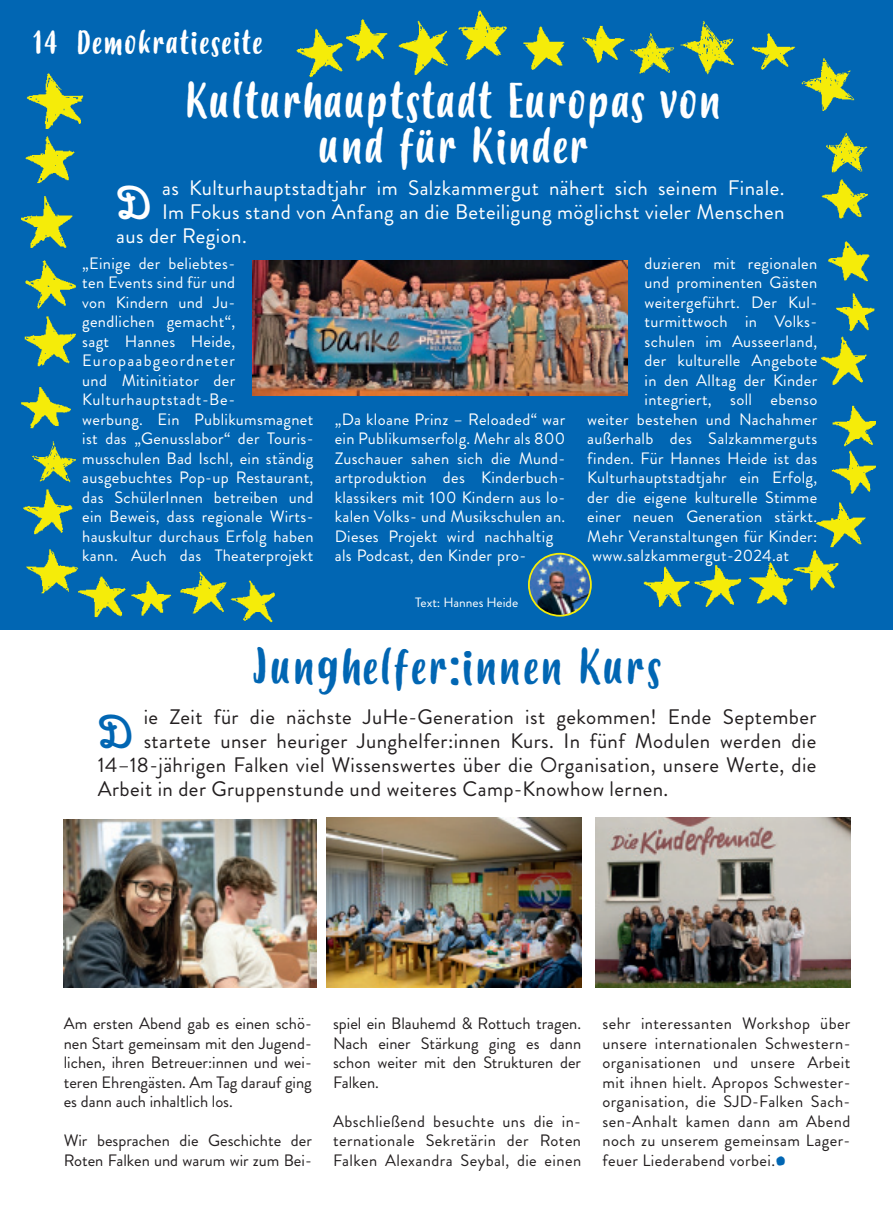
<style>
.page{position:relative;width:893px;height:1212px;background:#fff}
.page>*{position:absolute;margin:0;border:0;box-sizing:border-box;transform-origin:0 0}
.t1{font:48px/45px "Budidaya";letter-spacing:.04em;color:#fff;text-align:center}
.t2{font:48px "Budidaya";letter-spacing:.05em;color:#0166b3}
.t3{font:italic 600 46.5px "Intro Script";color:#fff}
.t4{font:italic 600 46.5px "Intro Script";color:#0166b3}
.t5{font:31.5px "Budidaya";letter-spacing:.05em;color:#fff}
.t6{font:21px "Brandon Grotesque";letter-spacing:.02em;color:#231f20}
.t7{font:21px "Brandon Grotesque";letter-spacing:.02em;color:#fff}
.t8{font:16.5px/19.5px "Brandon Grotesque";letter-spacing:.02em;color:#fff}
.t9{font:16.5px/19.5px "Brandon Grotesque";color:#231f20;text-align:justify}
.t10{font:13.5px "Brandon Grotesque";color:#fff}
.s1{font-family:"Budidaya";font-size:31.5px;color:#0166b3}
</style>
<div class="page">
<div style="left:0;top:0;width:892px;height:629px;background:#0166b3"></div>
<img style="left:21px;top:10px;width:855px;height:613px">
<img style="left:529px;top:554px;width:62px;height:62px;border-radius:31px">
<div style="left:528px;top:553px;width:64px;height:64px;border:2px solid #f5ec09;border-radius:50%"></div>
<img style="left:252px;top:260px;width:376px;height:135px">
<img style="left:64px;top:819px;width:252px;height:168px">
<img style="left:326px;top:817px;width:255px;height:170px">
<img style="left:596px;top:817px;width:254px;height:170px">
<h3 class="t5" style="left:33px;top:25px;width:26px">14</h3>
<h3 class="t5" style="left:77px;top:25px;width:187px">Demokratieseite</h3>
<h1 class="t1" style="left:186px;top:81px;width:537px">Kulturhauptstadt Europas von und für Kinder</h1>
<h2 class="t3" style="left:116px;top:175px;width:50px">D</h2>
<p class="t7" style="left:162px;top:173px;width:624px">as Kulturhauptstadtjahr im Salzkammergut nähert sich seinem Finale.</p>
<p class="t7" style="left:162px;top:197px;width:624px">Im Fokus stand von Anfang an die Beteiligung möglichst vieler Menschen</p>
<p class="t7" style="left:116px;top:221px;width:132px">aus der Region.</p>
<p class="t8" style="left:82px;top:253px;width:233px">„Einige der beliebtes-<br>ten Events sind für und<br>von Kindern und Ju-<br>gendlichen gemacht“,<br>sagt Hannes Heide,<br>Europaabgeordneter<br>und Mitinitiator der<br>Kulturhauptstadt-Be-<br>werbung. Ein Publikumsmagnet ist das „Genusslabor“ der Touris&shy;musschulen Bad Ischl, ein ständig ausgebuchtes Pop-up Restaurant, das SchülerInnen betreiben und ein Beweis, dass regionale Wirts&shy;hauskultur durchaus Erfolg haben kann. Auch das Theaterprojekt</p>
<p class="t8" style="left:645px;top:253px;width:174px">duzieren mit regionalen</p>
<p class="t8" style="left:645px;top:273px;width:174px">und prominenten Gästen</p>
<p class="t8" style="left:645px;top:292px;width:174px">weitergeführt. Der Kul-</p>
<p class="t8" style="left:645px;top:312px;width:174px">turmittwoch in Volks-</p>
<p class="t8" style="left:645px;top:331px;width:174px">schulen im Ausseerland,</p>
<p class="t8" style="left:645px;top:351px;width:174px">der kulturelle Angebote</p>
<p class="t8" style="left:645px;top:370px;width:174px">in den Alltag der Kinder</p>
<p class="t8" style="left:645px;top:390px;width:174px">integriert, soll ebenso</p>
<p class="t8" style="left:587px;top:409px;width:231px">weiter bestehen und Nachahmer</p>
<p class="t8" style="left:587px;top:429px;width:231px">außerhalb des Salzkammerguts</p>
<p class="t8" style="left:587px;top:448px;width:231px">finden. Für Hannes Heide ist das</p>
<p class="t8" style="left:587px;top:468px;width:231px">Kulturhauptstadtjahr ein Erfolg,</p>
<p class="t8" style="left:587px;top:487px;width:231px">der die eigene kulturelle Stimme</p>
<p class="t8" style="left:587px;top:507px;width:231px">einer neuen Generation stärkt.</p>
<p class="t8" style="left:587px;top:526px;width:231px">Mehr Veranstaltungen für Kinder:</p>
<p class="t8" style="left:592px;top:546px;width:198px">www.salzkammergut-2024.at</p>
<p class="t8" style="left:335px;top:409px;width:232px">„Da kloane Prinz – Reloaded“ war ein Publikumserfolg. Mehr als 800<br>Zuschauer sahen sich die Mund&shy;artproduktion des Kinderbuch&shy;klassikers mit 100 Kindern aus lo&shy;kalen Volks- und Musikschulen an.<br>Dieses Projekt wird nachhaltig als Podcast, den Kinder pro-</p>
<p class="t10" style="left:415px;top:592px;width:105px">Text: Hannes Heide</p>
<h1 class="t2" style="left:254px;top:640px;width:408px">Junghelfer:innen Kurs</h1>
<h2 class="t4" style="left:98px;top:705px;width:50px">D</h2>
<p class="t6" style="left:144px;top:703px;width:674px">ie Zeit für die nächste JuHe-Generation ist gekommen! Ende September</p>
<p class="t6" style="left:144px;top:727px;width:674px">startete unser heuriger Junghelfer:innen Kurs. In fünf Modulen werden die</p>
<p class="t6" style="left:98px;top:751px;width:720px">14–18-jährigen Falken viel Wissenswertes über die Organisation, unsere Werte, die</p>
<p class="t6" style="left:98px;top:775px;width:572px">Arbeit in der Gruppenstunde und weiteres Camp-Knowhow lernen.</p>
<p class="t9" style="left:64px;top:1014px;width:250px">Am ersten Abend gab es einen schö&shy;nen Start gemeinsam mit den Jugend&shy;lichen, ihren Betreuer:innen und wei&shy;teren Ehrengästen. Am Tag darauf ging es dann auch inhaltlich los.</p>
<p class="t9" style="left:64px;top:1131px;width:250px">Wir besprachen die Geschichte der<br>Roten Falken und warum wir zum Bei-</p>
<p class="t9" style="left:333px;top:1014px;width:250px">spiel ein Blauhemd &amp; Rottuch tragen.<br>Nach einer Stärkung ging es dann schon weiter mit den Strukturen der Falken.</p>
<p class="t9" style="left:333px;top:1111px;width:250px">Abschließend besuchte uns die in&shy;ternationale Sekretärin der Roten Falken Alexandra Seybal, die einen</p>
<p class="t9" style="left:602px;top:1014px;width:250px">sehr interessanten Workshop über unsere internationalen Schwestern&shy;organisationen und unsere Arbeit mit ihnen hielt. Apropos Schwester&shy;organisation, die SJD-Falken Sach&shy;sen-Anhalt kamen dann am Abend noch zu unserem gemeinsam Lager&shy;feuer Liederabend vorbei.<span class="s1">•</span></p>
</div>
